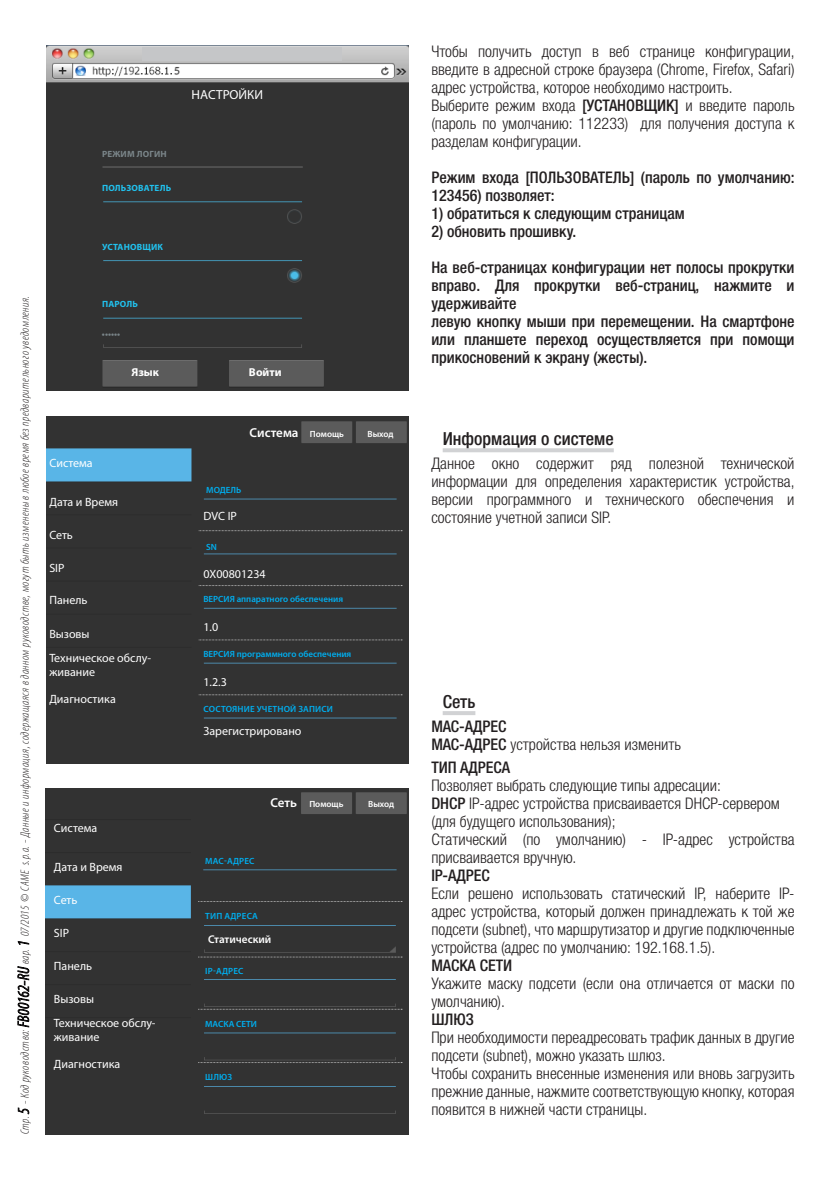
<style>
.page{position:relative;width:840px;height:1191px;background:#fff}
.page>*{position:absolute;margin:0;border:0;box-sizing:border-box;transform-origin:0 0}
.t1{font:500 condensed 18px "Helvetica Neue LTW1 G";color:#231f20}
.t2{font:300 condensed 16px/18px "Helvetica Neue LTW1 G";color:#231f20}
.t3{font:500 condensed 16px/18px "Helvetica Neue LTW1 G";color:#231f20}
.t4{font:13.2px "Myriad Pro";color:#fff}
.t5{font:600 13px "Myriad Pro";color:#fff}
.t6{font:12px/14.4px "Myriad Pro";color:#fff}
.t7{font:italic 300 condensed 12px "Myriad Pro";letter-spacing:.04em;color:#231f20}
.t8{font:700 11.6px "Myriad Pro";color:#fff}
.t9{font:600 11.2px "Myriad Pro";letter-spacing:-.005em;color:#fff}
.t10{font:600 9px "Myriad Pro";color:#00aeef}
.t11{font:600 9px "Myriad Pro";letter-spacing:.02em;color:#00aeef}
.t12{font:700 9px "Myriad Pro";letter-spacing:.02em;color:#21c2ef}
.t13{font:600 9px "Myriad Pro";color:#fff}
.t14{font:700 9px "Myriad Pro";letter-spacing:.02em;color:#7a8589}
.s1{font-size:16px}
.s2{font-size:9px}
.s3{font-size:13px}
.s4{font-weight:500}
</style>
<div class="page">
<img style="left:46px;top:45px;width:362px;height:346px">
<img style="left:46px;top:417px;width:362px;height:346px">
<img style="left:45px;top:788px;width:363px;height:346px">
<div style="left:142px;top:48px;width:199px;height:13px;background:#c5c6c8"></div>
<svg style="left:17px;top:1107px;width:13px;height:8px"></svg>
<svg style="left:17px;top:966px;width:13px;height:62px"></svg>
<svg style="left:17px;top:941px;width:13px;height:4px"></svg>
<hr style="left:442px;top:448px;width:171px;height:4px;background:#d1d2d4">
<hr style="left:442px;top:711px;width:33px;height:4px;background:#d1d2d4">
<p class="t14" style="left:102px;top:148px;width:66px">РЕЖИМ ЛОГИН</p>
<p class="t12" style="left:102px;top:183px;width:70px">ПОЛЬЗОВАТЕЛЬ</p>
<p class="t4" style="left:191px;top:88px;width:73px">НАСТРОЙКИ</p>
<p class="t7" style="left:18px;top:1134px;width:840px;rotate:-90deg">Стр. <span class="s1">5</span> - Код руководства: <span class="s1">FB00162-RU</span> вар. <span class="s1">1</span> 07/2015 © CAME s.p.a. - Данные и информация, содержащаяся в данном руководстве, могут быть изменены в любое время без предварительного уведомления.</p>
<p class="t12" style="left:102px;top:242px;width:62px">УСТАНОВЩИК</p>
<p class="t12" style="left:102px;top:299px;width:37px">ПАРОЛЬ</p>
<p class="t14" style="left:102px;top:329px;width:20px">••••••</p>
<p class="t8" style="left:131px;top:366px;width:29px">Язык</p>
<p class="t8" style="left:249px;top:366px;width:34px">Войти</p>
<p class="t6" style="left:49px;top:456px;width:45px">Система</p>
<p class="t6" style="left:49px;top:495px;width:70px">Дата и Время</p>
<p class="t6" style="left:49px;top:527px;width:25px">Сеть</p>
<p class="t6" style="left:49px;top:560px;width:17px">SIP</p>
<p class="t6" style="left:49px;top:593px;width:40px">Панель</p>
<p class="t6" style="left:49px;top:627px;width:42px">Вызовы</p>
<p class="t5" style="left:249px;top:425px;width:96px">Система <span class="s2">Помощь</span></p>
<p class="t13" style="left:367px;top:428px;width:28px">Выход</p>
<p class="t10" style="left:206px;top:485px;width:37px">МОДЕЛЬ</p>
<p class="t6" style="left:203px;top:509px;width:35px">DVC IP</p>
<p class="t10" style="left:206px;top:542px;width:12px">SN</p>
<p class="t6" style="left:203px;top:567px;width:64px">0X00801234</p>
<p class="t10" style="left:203px;top:594px;width:141px">ВЕРСИЯ аппаратного обеспечения</p>
<p class="t6" style="left:203px;top:620px;width:16px">1.0</p>
<p class="t6" style="left:49px;top:650px;width:103px">Техническое обслу&shy;живание</p>
<p class="t6" style="left:49px;top:691px;width:68px">Диагностика</p>
<p class="t6" style="left:54px;top:821px;width:45px">Система</p>
<p class="t6" style="left:54px;top:860px;width:70px">Дата и Время</p>
<p class="t6" style="left:54px;top:892px;width:25px">Сеть</p>
<p class="t6" style="left:54px;top:925px;width:17px">SIP</p>
<p class="t6" style="left:54px;top:958px;width:40px">Панель</p>
<p class="t6" style="left:54px;top:992px;width:42px">Вызовы</p>
<p class="t6" style="left:54px;top:1015px;width:103px">Техническое обслу&shy;живание</p>
<p class="t6" style="left:54px;top:1056px;width:68px">Диагностика</p>
<p class="t10" style="left:203px;top:649px;width:149px">ВЕРСИЯ программного обеспечения</p>
<p class="t6" style="left:203px;top:674px;width:25px">1.2.3</p>
<p class="t11" style="left:203px;top:703px;width:131px">СОСТОЯНИЕ УЧЕТНОЙ ЗАПИСИ</p>
<p class="t6" style="left:203px;top:724px;width:99px">Зарегистрировано</p>
<p class="t13" style="left:270px;top:799px;width:74px"><span class="s3">Сеть</span> Помощь</p>
<p class="t13" style="left:368px;top:799px;width:28px">Выход</p>
<p class="t11" style="left:205px;top:856px;width:51px">MAC-АДРЕС</p>
<p class="t11" style="left:205px;top:911px;width:54px">ТИП АДРЕСА</p>
<p class="t9" style="left:208px;top:932px;width:65px">Статический</p>
<p class="t10" style="left:205px;top:965px;width:40px">IP-АДРЕС</p>
<p class="t10" style="left:205px;top:1018px;width:53px">МАСКА СЕТИ</p>
<p class="t10" style="left:205px;top:1072px;width:28px">ШЛЮЗ</p>
<p class="t2" style="left:431px;top:42px;width:364px">Чтобы получить доступ в веб странице конфигурации, введите в адресной строке браузера (Chrome, Firefox, Safari) адрес устройства, которое необходимо настроить.<br>Выберите режим входа <span class="s4">[УСТАНОВЩИК]</span> и введите пароль (пароль по умолчанию: 112233) для получения доступа к разделам конфигурации.</p>
<p class="t3" style="left:431px;top:168px;width:364px">Режим входа [ПОЛЬЗОВАТЕЛЬ] (пароль по умолчанию:<br>123456) позволяет:</p>
<p class="t3" style="left:431px;top:204px;width:255px">1) обратиться к следующим страницам</p>
<p class="t3" style="left:431px;top:222px;width:146px">2) обновить прошивку.</p>
<p class="t3" style="left:431px;top:258px;width:364px">На веб-страницах конфигурации нет полосы прокрутки вправо. Для прокрутки веб-страниц, нажмите и удерживайте<br>левую кнопку мыши при перемещении. На смартфоне или планшете переход осуществляется при помощи прикосновений к экрану (жесты).</p>
<p class="t1" style="left:442px;top:428px;width:172px">Информация о системе</p>
<p class="t2" style="left:431px;top:454px;width:364px;text-align:justify">Данное окно содержит ряд полезной технической информации для определения характеристик устройства, версии программного и технического обеспечения и состояние учетной записи SIP.</p>
<p class="t1" style="left:442px;top:691px;width:34px">Сеть</p>
<p class="t2" style="left:431px;top:717px;width:251px"><span class="s4">MAC-АДРЕС<br>MAC-АДРЕС</span> устройства нельзя изменить</p>
<p class="t3" style="left:431px;top:758px;width:80px">ТИП АДРЕСА</p>
<p class="t2" style="left:431px;top:776px;width:364px">Позволяет выбрать следующие типы адресации:<br><span class="s4">DHCP</span> IP-адрес устройства присваивается DHCP-сервером (для будущего использования);<br>Статический (по умолчанию) - IP-адрес устройства присваивается вручную.</p>
<p class="t3" style="left:431px;top:866px;width:60px">IP-АДРЕС</p>
<p class="t2" style="left:431px;top:884px;width:364px;text-align:justify">Если решено использовать статический IP, наберите IP&shy;адрес устройства, который должен принадлежать к той же подсети (subnet), что маршрутизатор и другие подключенные устройства (адрес по умолчанию: 192.168.1.5).</p>
<p class="t3" style="left:431px;top:956px;width:82px">МАСКА СЕТИ</p>
<p class="t2" style="left:431px;top:974px;width:364px">Укажите маску подсети (если она отличается от маски по умолчанию).</p>
<p class="t3" style="left:431px;top:1010px;width:44px">ШЛЮЗ</p>
<p class="t2" style="left:431px;top:1028px;width:364px">При необходимости переадресовать трафик данных в другие подсети (subnet), можно указать шлюз.<br>Чтобы сохранить внесенные изменения или вновь загрузить прежние данные, нажмите соответствующую кнопку, которая появится в нижней части страницы.</p>
</div>
